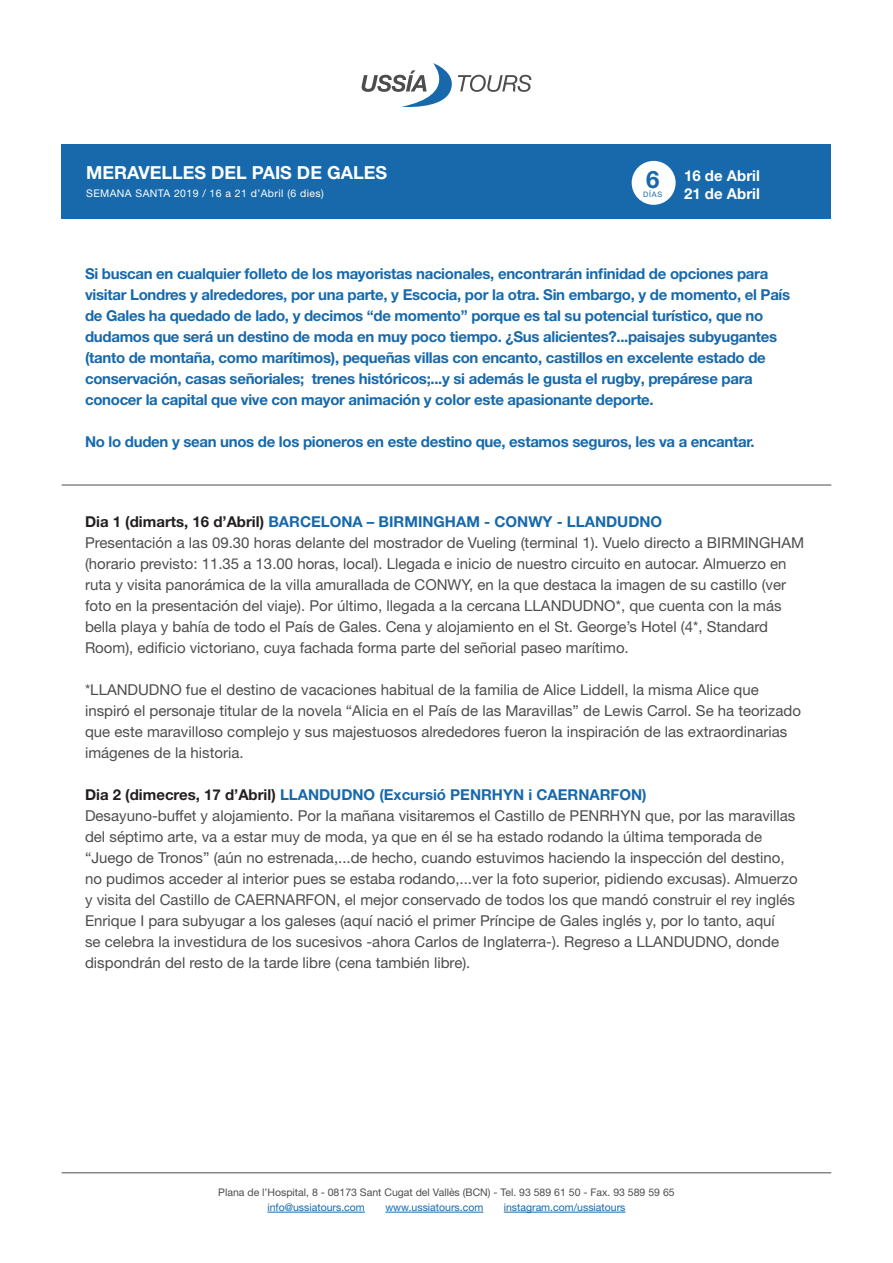
<style>
.page{position:relative;width:893px;height:1263px;background:#fff}
.page>*{position:absolute;margin:0;border:0;box-sizing:border-box;transform-origin:0 0}
.t1{font:700 24px "Helvetica Neue LT Pro";color:#1769ab}
.t2{font:700 18px "Helvetica Neue LT Pro";color:#fff}
.t3{font:15px/21px "Helvetica Neue LT Pro";color:#4d4d4d}
.t4{font:700 15px/21px "Helvetica Neue LT Pro";letter-spacing:-.02em;color:#1769ab}
.t5{font:700 15px/18px "Helvetica Neue LT Pro";color:#fff}
.t6{font:10.5px "Helvetica Neue LT Pro";color:#4d4d4d}
.t7{font:10.5px "Helvetica Neue LT Pro";color:#1769ab}
.t8{font:10.5px "Helvetica Neue LT Pro";letter-spacing:.04em;color:#fff}
.t9{font:7.5px "Helvetica Neue LT Pro";color:#1769ab}
.s1{font-weight:700;color:#231f20}
.s2{font-weight:700;color:#1769ab}
</style>
<div class="page">
<hr style="left:267px;top:1212px;width:98px;height:1px;background:#1769ab">
<hr style="left:385px;top:1212px;width:98px;height:1px;background:#1769ab">
<hr style="left:504px;top:1212px;width:121px;height:1px;background:#1769ab">
<hr style="left:62px;top:1172px;width:769px;height:1px;background:#4d4d4d">
<div style="left:62px;top:145px;width:769px;height:74px;background:#1769ab"></div>
<svg style="left:362px;top:63px;width:169px;height:44px"></svg>
<div style="left:632px;top:161px;width:44px;height:44px;background:#fff;border-radius:50%"></div>
<hr style="left:62px;top:485px;width:769px;height:1px;background:#4d4d4d">
<p class="t2" style="left:86px;top:161px;width:302px">MERAVELLES DEL PAIS DE GALES</p>
<p class="t8" style="left:86px;top:186px;width:239px">SEMANA SANTA 2019 / 16 a 21 d’Abril (6 dies)</p>
<h1 class="t1" style="left:646px;top:165px;width:15px">6</h1>
<p class="t9" style="left:643px;top:190px;width:21px">DÍAS</p>
<p class="t5" style="left:684px;top:166px;width:77px">16 de Abril<br>21 de Abril</p>
<p class="t4" style="left:85px;top:263px;width:707px">Si buscan en cualquier folleto de los mayoristas nacionales, encontrarán infinidad de opciones para visitar Londres y alrededores, por una parte, y Escocia, por la otra. Sin embargo, y de momento, el País de Gales ha quedado de lado, y decimos “de momento” porque es tal su potencial turístico, que no dudamos que será un destino de moda en muy poco tiempo. ¿Sus alicientes?...paisajes subyugantes (tanto de montaña, como marítimos), pequeñas villas con encanto, castillos en excelente estado de conservación, casas señoriales; trenes históricos;...y si además le gusta el rugby, prepárese para conocer la capital que vive con mayor animación y color este apasionante deporte.</p>
<p class="t4" style="left:85px;top:431px;width:671px">No lo duden y sean unos de los pioneros en este destino que, estamos seguros, les va a encantar.</p>
<p class="t3" style="left:85px;top:511px;width:721px"><span class="s1">Dia 1 (dimarts, 16 d’Abril)</span> <span class="s2">BARCELONA – BIRMINGHAM - CONWY - LLANDUDNO<br></span>Presentación a las 09.30 horas delante del mostrador de Vueling (terminal 1). Vuelo directo a BIRMINGHAM (horario previsto: 11.35 a 13.00 horas, local). Llegada e inicio de nuestro circuito en autocar. Almuerzo en ruta y visita panorámica de la villa amurallada de CONWY, en la que destaca la imagen de su castillo (ver foto en la presentación del viaje). Por último, llegada a la cercana LLANDUDNO*, que cuenta con la más bella playa y bahía de todo el País de Gales. Cena y alojamiento en el St. George’s Hotel (4*, Standard Room), edificio victoriano, cuya fachada forma parte del señorial paseo marítimo.</p>
<p class="t3" style="left:85px;top:679px;width:717px">*LLANDUDNO fue el destino de vacaciones habitual de la familia de Alice Liddell, la misma Alice que inspiró el personaje titular de la novela “Alicia en el País de las Maravillas” de Lewis Carrol. Se ha teorizado que este maravilloso complejo y sus majestuosos alrededores fueron la inspiración de las extraordinarias imágenes de la historia.</p>
<p class="t3" style="left:85px;top:784px;width:714px"><span class="s1">Dia 2 (dimecres, 17 d’Abril)</span> <span class="s2">LLANDUDNO (Excursió PENRHYN i CAERNARFON)<br></span>Desayuno-buffet y alojamiento. Por la mañana visitaremos el Castillo de PENRHYN que, por las maravillas del séptimo arte, va a estar muy de moda, ya que en él se ha estado rodando la última temporada de “Juego de Tronos” (aún no estrenada,...de hecho, cuando estuvimos haciendo la inspección del destino, no pudimos acceder al interior pues se estaba rodando,...ver la foto superior, pidiendo excusas). Almuerzo y visita del Castillo de CAERNARFON, el mejor conservado de todos los que mandó construir el rey inglés Enrique I para subyugar a los galeses (aquí nació el primer Príncipe de Gales inglés y, por lo tanto, aquí<br>se celebra la investidura de los sucesivos -ahora Carlos de Inglaterra-). Regreso a LLANDUDNO, donde dispondrán del resto de la tarde libre (cena también libre).</p>
<p class="t6" style="left:218px;top:1186px;width:458px">Plana de l’Hospital, 8 - 08173 Sant Cugat del Vallès (BCN) - Tel. 93 589 61 50 - Fax. 93 589 59 65</p>
<p class="t7" style="left:267px;top:1201px;width:99px">info@ussiatours.com</p>
<p class="t7" style="left:385px;top:1201px;width:99px">www.ussiatours.com</p>
<p class="t7" style="left:504px;top:1201px;width:123px">instagram.com/ussiatours</p>
</div>
